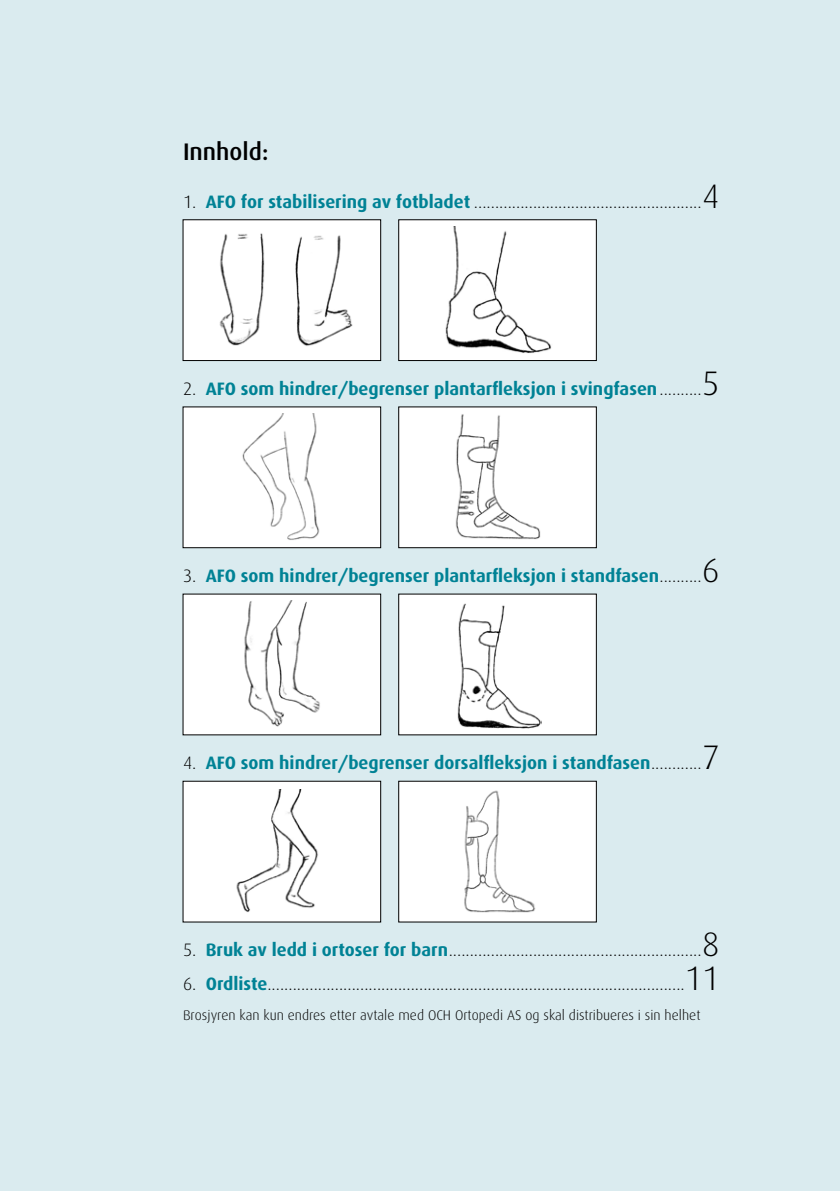
<style>
.page{position:relative;width:840px;height:1191px;background:#fff}
.page>*{position:absolute;margin:0;border:0;box-sizing:border-box;transform-origin:0 0}
.t1{font:500 24px "Dax";color:#000}
.t2{font:300 18px "Dax";color:#000}
.t3{font:700 18px "Dax";color:#008295}
.t4{font:300 14px "Dax";color:#000}
.s1{font-weight:700;color:#008295}
.s2{font-size:34px}
.s3{font-weight:300;color:#000}
.s4{font-weight:300;font-size:34px;color:#000}
</style>
<div class="page">
<div style="left:0;top:0;width:839px;height:1191px;background:#daebef"></div>
<div style="left:183px;top:220px;width:197px;height:140px;background:#fff"></div>
<img style="left:219px;top:233px;width:134px;height:113px">
<div style="left:182px;top:219px;width:199px;height:142px;border:1px solid #000"></div>
<div style="left:183px;top:407px;width:197px;height:141px;background:#fff"></div>
<img style="left:242px;top:413px;width:78px;height:127px">
<div style="left:182px;top:406px;width:199px;height:142px;border:1px solid #000"></div>
<div style="left:183px;top:594px;width:197px;height:141px;background:#fff"></div>
<img style="left:244px;top:601px;width:76px;height:126px">
<div style="left:183px;top:781px;width:197px;height:141px;background:#fff"></div>
<img style="left:236px;top:789px;width:82px;height:123px">
<div style="left:398px;top:220px;width:198px;height:140px;background:#fff"></div>
<img style="left:445px;top:226px;width:106px;height:127px">
<div style="left:398px;top:219px;width:198px;height:142px;border:1px solid #000"></div>
<div style="left:398px;top:407px;width:198px;height:141px;background:#fff"></div>
<img style="left:455px;top:414px;width:86px;height:126px">
<div style="left:398px;top:406px;width:198px;height:142px;border:1px solid #000"></div>
<div style="left:398px;top:594px;width:198px;height:141px;background:#fff"></div>
<img style="left:457px;top:603px;width:84px;height:125px">
<div style="left:398px;top:781px;width:198px;height:141px;background:#fff"></div>
<img style="left:464px;top:790px;width:72px;height:123px">
<h1 class="t1" style="left:183px;top:139px;width:87px">Innhold:</h1>
<p class="t2" style="left:183px;top:192px;width:538px">1. <span class="s1">AFO for stabilisering av fotbladet</span> ......................................................<span class="s2">4</span></p>
<p class="t3" style="left:183px;top:378px;width:538px"><span class="s3">2.</span> AFO som hindrer/begrenser plantarfleksjon i svingfasen<span class="s3">..........</span><span class="s4">5</span></p>
<p class="t3" style="left:183px;top:566px;width:538px"><span class="s3">3.</span> AFO som hindrer/begrenser plantarfleksjon i standfasen<span class="s3">..........</span><span class="s4">6</span></p>
<p class="t3" style="left:183px;top:753px;width:538px"><span class="s3">4.</span> AFO som hindrer/begrenser dorsalfleksjon i standfasen<span class="s3">............</span><span class="s4">7</span></p>
<p class="t2" style="left:183px;top:940px;width:538px">5. <span class="s1">Bruk av ledd i ortoser for barn</span>............................................................<span class="s2">8</span></p>
<p class="t2" style="left:183px;top:974px;width:538px">6. <span class="s1">Ordliste</span>...................................................................................................<span class="s2">11</span></p>
<p class="t4" style="left:183px;top:1008px;width:518px">Brosjyren kan kun endres etter avtale med OCH Ortopedi AS og skal distribueres i sin helhet</p>
</div>
